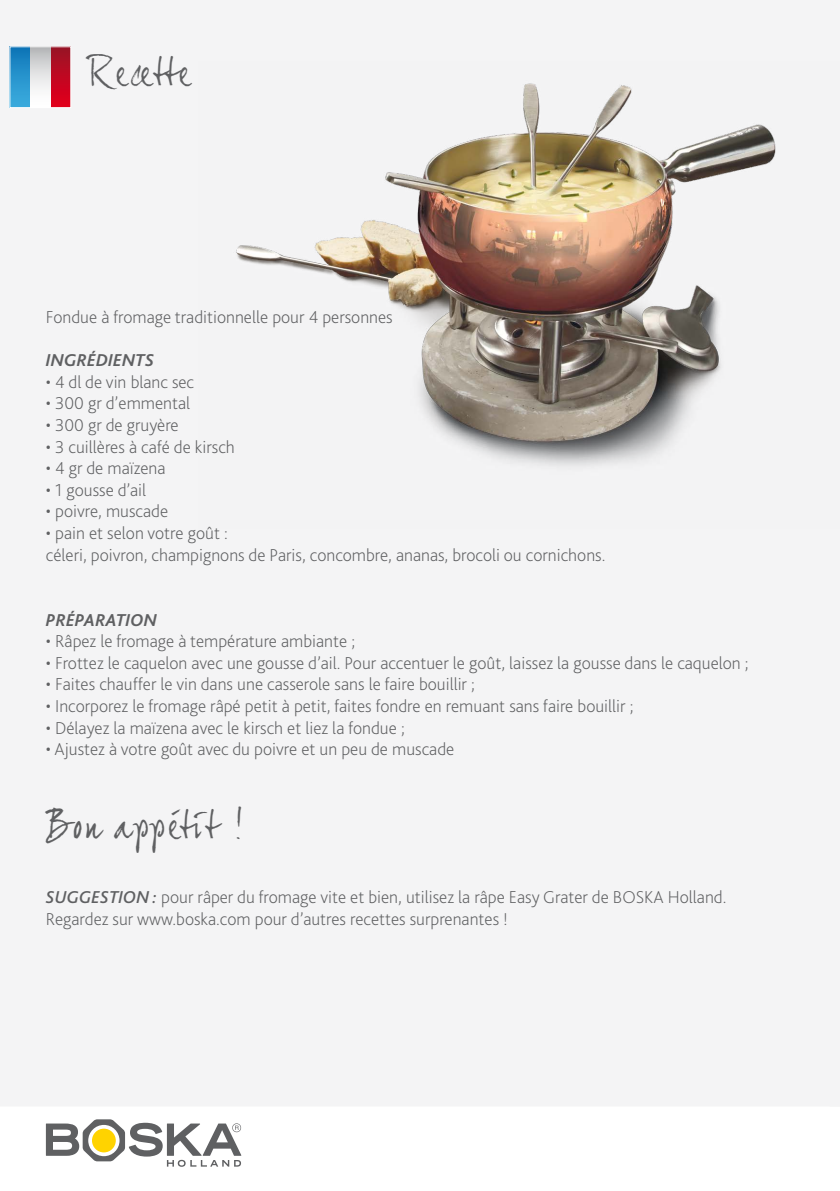
<style>
.page{position:relative;width:840px;height:1191px;background:#fff}
.page>*{position:absolute;margin:0;border:0;box-sizing:border-box;transform-origin:0 0}
.t1{font:38px "Joe Hand 2";color:#5f6062}
.t2{font:38px "Joe Hand 2";letter-spacing:-.025em;color:#5f6062}
.t3{font:200 18px/21.6px "Bliss 2";color:#5f6062}
.t4{font:italic 700 18px "Bliss 2";color:#5f6062}
.s1{font-weight:500;font-style:italic}
</style>
<div class="page">
<svg style="left:46px;top:1119px;width:195px;height:47px"></svg>
<div style="left:92px;top:1128px;width:24px;height:24px;background:#ffd300;border-radius:50%"></div>
<hr style="left:0;top:1105px;width:839px;height:1px;background:#f2f2f3">
<div style="left:0;top:0;width:839px;height:1105px;background:#f4f4f5"></div>
<svg style="left:50px;top:49px;width:19px;height:57px"></svg>
<div style="left:10px;top:47px;width:20px;height:61px;background:linear-gradient(to bottom,#0e76b8,#3eafe0)"></div>
<div style="left:30px;top:47px;width:20px;height:61px;background:linear-gradient(to bottom,#bcbebf,#fff)"></div>
<div style="left:10px;top:47px;width:61px;height:61px;border:1px solid #fff"></div>
<img style="left:236px;top:83px;width:540px;height:383px">
<h1 class="t2" style="left:87px;top:50px;width:106px">Recette</h1>
<p class="t3" style="left:46px;top:306px;width:348px">Fondue à fromage traditionnelle pour 4 personnes</p>
<p class="t4" style="left:46px;top:349px;width:110px">INGRÉDIENTS</p>
<p class="t3" style="left:46px;top:370px;width:149px">• 4 dl de vin blanc sec</p>
<p class="t3" style="left:46px;top:392px;width:146px">• 300 gr d’emmental</p>
<p class="t3" style="left:46px;top:414px;width:134px">• 300 gr de gruyère</p>
<p class="t3" style="left:46px;top:435px;width:190px">• 3 cuillères à café de kirsch</p>
<p class="t3" style="left:46px;top:457px;width:121px">• 4 gr de maïzena</p>
<p class="t3" style="left:46px;top:478px;width:102px">• 1 gousse d’ail</p>
<p class="t3" style="left:46px;top:500px;width:124px">• poivre, muscade</p>
<p class="t3" style="left:46px;top:522px;width:560px">• pain et selon votre goût :<br>céleri, poivron, champignons de Paris, concombre, ananas, brocoli ou cornichons.</p>
<p class="t4" style="left:46px;top:608px;width:113px">PRÉPARATION</p>
<p class="t3" style="left:46px;top:630px;width:310px">• Râpez le fromage à température ambiante ;</p>
<p class="t3" style="left:46px;top:651px;width:703px">• Frottez le caquelon avec une gousse d’ail. Pour accentuer le goût, laissez la gousse dans le caquelon ;</p>
<p class="t3" style="left:46px;top:673px;width:430px">• Faites chauffer le vin dans une casserole sans le faire bouillir ;</p>
<p class="t3" style="left:46px;top:694px;width:588px">• Incorporez le fromage râpé petit à petit, faites fondre en remuant sans faire bouillir ;</p>
<p class="t3" style="left:46px;top:716px;width:360px">• Délayez la maïzena avec le kirsch et liez la fondue ;</p>
<p class="t3" style="left:46px;top:738px;width:409px">• Ajustez à votre goût avec du poivre et un peu de muscade</p>
<h1 class="t1" style="left:46px;top:803px;width:200px">Bon appétit !</h1>
<p class="t3" style="left:46px;top:886px;width:681px"><span class="s1">SUGGESTION :</span> pour râper du fromage vite et bien, utilisez la râpe Easy Grater de BOSKA Holland.<br>Regardez sur www.boska.com pour d’autres recettes surprenantes !</p>
</div>
